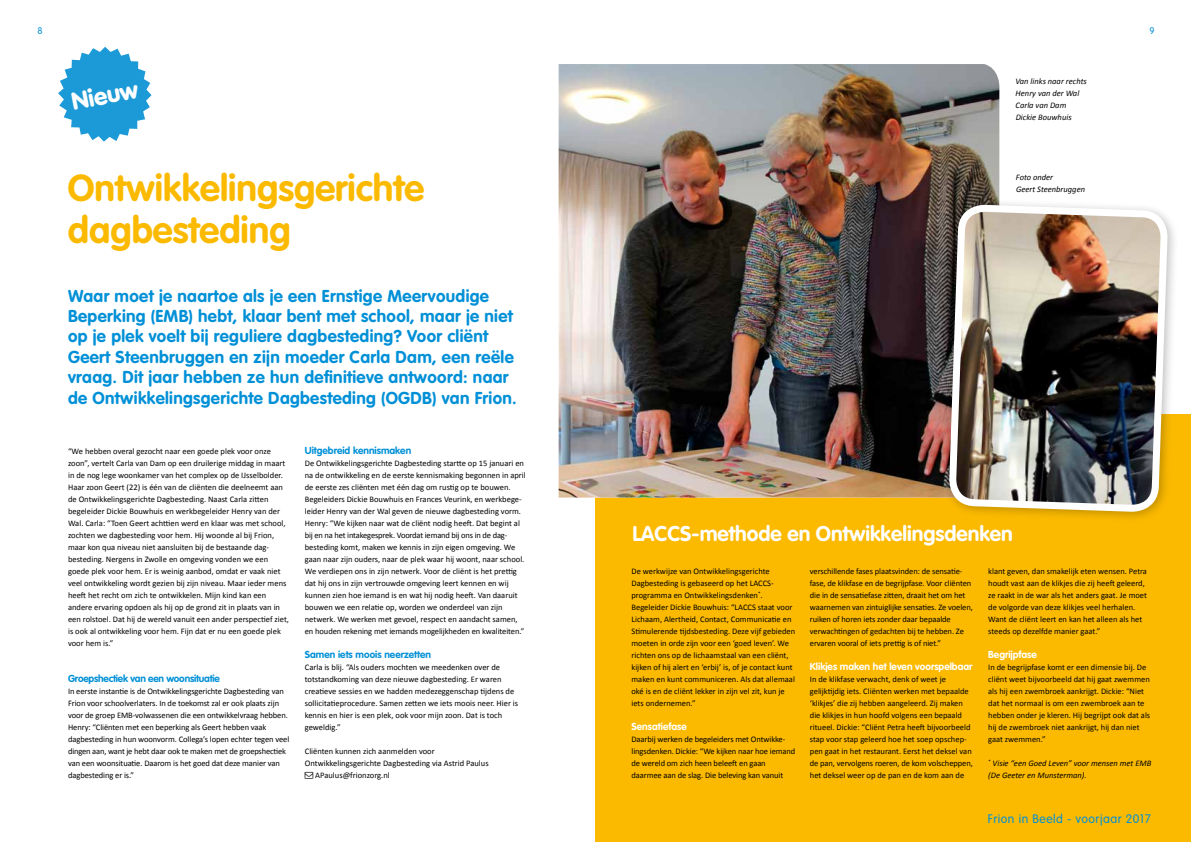
<style>
.page{position:relative;width:1191px;height:842px;background:#fff}
.page>*{position:absolute;margin:0;border:0;box-sizing:border-box;transform-origin:0 0}
.t1{font:700 37px/42px "VAG Rounded";color:#fbba00}
.t2{font:900 24.1px "VAG Rounded";color:#fff}
.t3{font:700 21px "VAG Rounded";color:#fff}
.t4{font:700 17px/20.4px "VAG Rounded";letter-spacing:.02em;color:#0090d7}
.t5{font:300 12.2px "VAG Rounded";letter-spacing:.045em;color:#0090d7}
.t6{font:700 10px "VAG Rounded";color:#fff}
.t7{font:700 10px "VAG Rounded";color:#0090d7}
.t8{font:700 10px "VAG Rounded";letter-spacing:-.02em;color:#0090d7}
.t9{font:300 9.5px "VAG Rounded";color:#0090d7}
.t10{font:8.5px/12px "Calibri";color:#000}
.t11{font:italic 8.5px/12px "Calibri";color:#000}
</style>
<div class="page">
<div style="left:595px;top:414px;width:596px;height:428px;background:#fbba00"></div>
<img style="left:558px;top:64px;width:387px;height:433px">
<div style="left:942px;top:197px;width:236px;height:326px;background:#000;opacity:.25"></div>
<img style="left:945px;top:64px;width:226px;height:459px">
<svg style="left:58px;top:47px;width:93px;height:95px"></svg>
<p class="t9" style="left:37px;top:25px;width:7px">8</p>
<p class="t9" style="left:1149px;top:25px;width:7px">9</p>
<h2 class="t2" style="left:69px;top:87px;width:69px;rotate:-11deg">Nieuw</h2>
<h1 class="t1" style="left:68px;top:166px;width:358px">Ontwikkelingsgerichte dagbesteding</h1>
<p class="t4" style="left:68px;top:285px;width:450px">Waar moet je naartoe als je een Ernstige Meervoudige Beperking (EMB) hebt, klaar bent met school, maar je niet op je plek voelt bij reguliere dagbesteding? Voor cliënt Geert Steenbruggen en zijn moeder Carla Dam, een reële vraag. Dit jaar hebben ze hun definitieve antwoord: naar de Ontwikkelingsgerichte Dagbesteding (OGDB) van Frion.</p>
<p class="t10" style="left:68px;top:445px;width:222px">“We hebben overal gezocht naar een goede plek voor onze zoon”, vertelt Carla van Dam op een druilerige middag in maart in de nog lege woonkamer van het complex op de IJsselbolder.<br>Haar zoon Geert (22) is één van de cliënten die deelneemt aan de Ontwikkelingsgerichte Dagbesteding. Naast Carla zitten begeleider Dickie Bouwhuis en werkbegeleider Henry van der Wal. Carla: “Toen Geert achttien werd en klaar was met school, zochten we dagbesteding voor hem. Hij woonde al bij Frion, maar kon qua niveau niet aansluiten bij de bestaande dag&shy;besteding. Nergens in Zwolle en omgeving vonden we een goede plek voor hem. Er is weinig aanbod, omdat er vaak niet veel ontwikkeling wordt gezien bij zijn niveau. Maar ieder mens heeft het recht om zich te ontwikkelen. Mijn kind kan een andere ervaring opdoen als hij op de grond zit in plaats van in een rolstoel. Dat hij de wereld vanuit een ander perspectief ziet, is ook al ontwikkeling voor hem. Fijn dat er nu een goede plek voor hem is.”</p>
<p class="t8" style="left:68px;top:673px;width:153px">Groepshectiek van een woonsituatie</p>
<p class="t10" style="left:68px;top:685px;width:223px">In eerste instantie is de Ontwikkelingsgerichte Dagbesteding van Frion voor schoolverlaters. In de toekomst zal er ook plaats zijn voor de groep EMB-volwassenen die een ontwikkelvraag hebben.<br>Henry: “Cliënten met een beperking als Geert hebben vaak dagbesteding in hun woonvorm. Collega’s lopen echter tegen veel dingen aan, want je hebt daar ook te maken met de groepshectiek van een woonsituatie. Daarom is het goed dat deze manier van dagbesteding er is.”</p>
<p class="t7" style="left:305px;top:445px;width:108px">Uitgebreid kennismaken</p>
<p class="t10" style="left:305px;top:457px;width:222px">De Ontwikkelingsgerichte Dagbesteding startte op 15 januari en na de ontwikkeling en de eerste kennismaking begonnen in april de eerste zes cliënten met één dag om rustig op te bouwen.<br>Begeleiders Dickie Bouwhuis en Frances Veurink, en werkbege&shy;leider Henry van der Wal geven de nieuwe dagbesteding vorm.<br>Henry: “We kijken naar wat de cliënt nodig heeft. Dat begint al bij en na het intakegesprek. Voordat iemand bij ons in de dag&shy;besteding komt, maken we kennis in zijn eigen omgeving. We gaan naar zijn ouders, naar de plek waar hij woont, naar school.<br>We verdiepen ons in zijn netwerk. Voor de cliënt is het prettig dat hij ons in zijn vertrouwde omgeving leert kennen en wij kunnen zien hoe iemand is en wat hij nodig heeft. Van daaruit bouwen we een relatie op, worden we onderdeel van zijn netwerk. We werken met gevoel, respect en aandacht samen, en houden rekening met iemands mogelijkheden en kwaliteiten.”</p>
<p class="t7" style="left:305px;top:649px;width:128px">Samen iets moois neerzetten</p>
<p class="t10" style="left:305px;top:661px;width:215px">Carla is blij. “Als ouders mochten we meedenken over de totstandkoming van deze nieuwe dagbesteding. Er waren creatieve sessies en we hadden medezeggenschap tijdens de sollicitatieprocedure. Samen zetten we iets moois neer. Hier is kennis en hier is een plek, ook voor mijn zoon. Dat is toch geweldig.”</p>
<p class="t10" style="left:305px;top:745px;width:131px">Cliënten kunnen zich aanmelden voor</p>
<p class="t10" style="left:305px;top:757px;width:185px">Ontwikkelingsgerichte Dagbesteding via Astrid Paulus</p>
<p class="t10" style="left:315px;top:769px;width:76px">APaulus@frionzorg.nl</p>
<p class="t11" style="left:1015px;top:75px;width:73px">Van links naar rechts<br>Henry van der Wal<br>Carla van Dam<br>Dickie Bouwhuis</p>
<p class="t11" style="left:1016px;top:171px;width:71px">Foto onder<br>Geert Steenbruggen</p>
<h3 class="t3" style="left:632px;top:521px;width:382px">LACCS-methode en Ontwikkelingsdenken</h3>
<p class="t10" style="left:631px;top:565px;width:165px">De werkwijze van Ontwikkelingsgerichte Dagbesteding is gebaseerd op het LACCS&shy;programma en Ontwikkelingsdenken<sup>*</sup>.<br>Begeleider Dickie Bouwhuis: “LACCS staat voor Lichaam, Alertheid, Contact, Communicatie en Stimulerende tijdsbesteding. Deze vijf gebieden moeten in orde zijn voor een ‘goed leven’. We richten ons op de lichaamstaal van een cliënt, kijken of hij alert en ‘erbij’ is, of je contact kunt maken en kunt communiceren. Als dat allemaal oké is en de cliënt lekker in zijn vel zit, kun je iets ondernemen.”</p>
<p class="t6" style="left:631px;top:721px;width:57px">Sensatiefase</p>
<p class="t10" style="left:631px;top:733px;width:165px">Daarbij werken de begeleiders met Ontwikke&shy;lingsdenken. Dickie: “We kijken naar hoe iemand de wereld om zich heen beleeft en gaan daarmee aan de slag. Die beleving kan vanuit</p>
<p class="t10" style="left:810px;top:565px;width:164px">verschillende fases plaatsvinden: de sensatie&shy;fase, de klikfase en de begrijpfase. Voor cliënten die in de sensatiefase zitten, draait het om het waarnemen van zintuiglijke sensaties. Ze voelen, ruiken of horen iets zonder daar bepaalde verwachtingen of gedachten bij te hebben. Ze ervaren vooral of iets prettig is of niet.”</p>
<p class="t6" style="left:810px;top:661px;width:164px">Klikjes maken het leven voorspelbaar</p>
<p class="t10" style="left:810px;top:673px;width:164px">In de klikfase verwacht, denk of weet je gelijktijdig iets. Cliënten werken met bepaalde ‘klikjes’ die zij hebben aangeleerd. Zij maken die klikjes in hun hoofd volgens een bepaald ritueel. Dickie: “Cliënt Petra heeft bijvoorbeeld stap voor stap geleerd hoe het soep opschep&shy;pen gaat in het restaurant. Eerst het deksel van de pan, vervolgens roeren, de kom volscheppen, het deksel weer op de pan en de kom aan de</p>
<p class="t10" style="left:988px;top:565px;width:160px">klant geven, dan smakelijk eten wensen. Petra houdt vast aan de klikjes die zij heeft geleerd, ze raakt in de war als het anders gaat. Je moet de volgorde van deze klikjes veel herhalen.<br>Want de cliënt leert en kan het alleen als het steeds op dezelfde manier gaat.”</p>
<p class="t6" style="left:988px;top:649px;width:50px">Begrijpfase</p>
<p class="t10" style="left:988px;top:661px;width:163px">In de begrijpfase komt er een dimensie bij. De cliënt weet bijvoorbeeld dat hij gaat zwemmen als hij een zwembroek aankrijgt. Dickie: “Niet dat het normaal is om een zwembroek aan te hebben onder je kleren. Hij begrijpt ook dat als hij de zwembroek niet aankrijgt, hij dan niet gaat zwemmen.”</p>
<p class="t11" style="left:988px;top:757px;width:165px"><sup>*</sup> Visie “een Goed Leven” voor mensen met EMB (De Geeter en Munsterman).</p>
<h3 class="t5" style="left:988px;top:812px;width:164px">Frion in Beeld - voorjaar 2017</h3>
</div>
